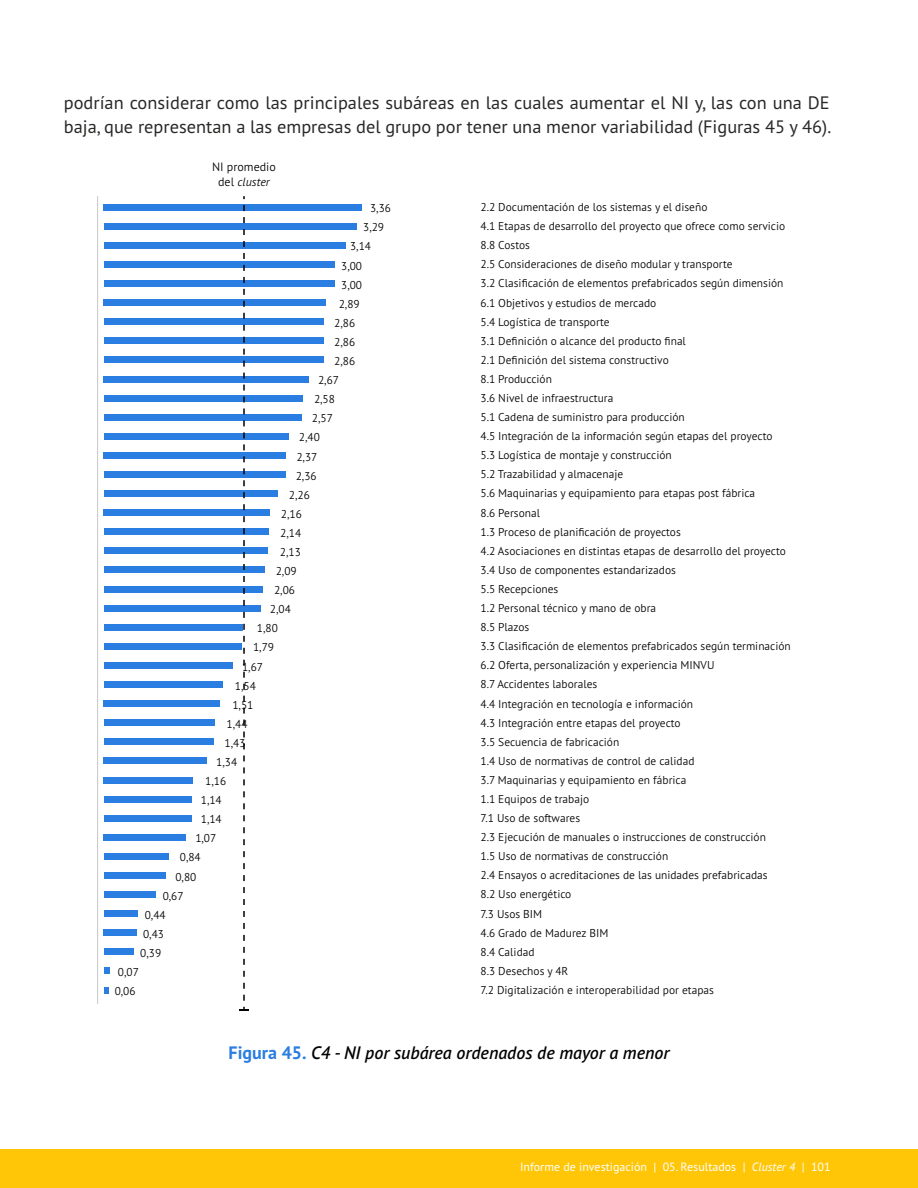
<style>
.page{position:relative;width:918px;height:1188px;background:#fff}
.page>*{position:absolute;margin:0;border:0;box-sizing:border-box;transform-origin:0 0}
.t1{font:18px/24px "PT Sans Pro";color:#282827}
.t2{font:italic 600 18px "PT Sans Pro";color:#000}
.t3{font:12px "PT Sans Pro";color:#fff}
.t4{font:300 12px/15px "PT Sans Pro";color:#000;text-align:center}
.t5{font:300 11.4px/19px "PT Sans Pro";color:#000}
.s1{font-style:italic}
.s2{font-weight:700;font-style:normal;color:#2a7de1}
</style>
<div class="page">
<div style="left:0;top:1149px;width:918px;height:39px;background:#ffc607"></div>
<div style="left:104px;top:204px;width:258px;height:7px;background:#2a7de1"></div>
<div style="left:104px;top:223px;width:253px;height:7px;background:#2a7de1"></div>
<div style="left:104px;top:242px;width:241px;height:7px;background:#2a7de1"></div>
<div style="left:104px;top:261px;width:230px;height:7px;background:#2a7de1"></div>
<div style="left:104px;top:280px;width:230px;height:7px;background:#2a7de1"></div>
<div style="left:104px;top:299px;width:222px;height:7px;background:#2a7de1"></div>
<div style="left:104px;top:318px;width:220px;height:7px;background:#2a7de1"></div>
<div style="left:104px;top:338px;width:220px;height:6px;background:#2a7de1"></div>
<div style="left:104px;top:357px;width:220px;height:6px;background:#2a7de1"></div>
<div style="left:104px;top:376px;width:205px;height:6px;background:#2a7de1"></div>
<div style="left:104px;top:395px;width:198px;height:6px;background:#2a7de1"></div>
<div style="left:104px;top:414px;width:197px;height:7px;background:#2a7de1"></div>
<div style="left:104px;top:433px;width:184px;height:7px;background:#2a7de1"></div>
<div style="left:104px;top:452px;width:182px;height:7px;background:#2a7de1"></div>
<div style="left:104px;top:471px;width:181px;height:7px;background:#2a7de1"></div>
<div style="left:104px;top:490px;width:174px;height:7px;background:#2a7de1"></div>
<div style="left:104px;top:509px;width:166px;height:7px;background:#2a7de1"></div>
<div style="left:104px;top:528px;width:164px;height:7px;background:#2a7de1"></div>
<div style="left:104px;top:548px;width:164px;height:6px;background:#2a7de1"></div>
<div style="left:104px;top:567px;width:161px;height:6px;background:#2a7de1"></div>
<div style="left:104px;top:586px;width:158px;height:6px;background:#2a7de1"></div>
<div style="left:104px;top:605px;width:157px;height:7px;background:#2a7de1"></div>
<div style="left:104px;top:624px;width:138px;height:7px;background:#2a7de1"></div>
<div style="left:104px;top:643px;width:137px;height:7px;background:#2a7de1"></div>
<div style="left:104px;top:662px;width:128px;height:7px;background:#2a7de1"></div>
<div style="left:104px;top:681px;width:118px;height:7px;background:#2a7de1"></div>
<div style="left:104px;top:700px;width:116px;height:7px;background:#2a7de1"></div>
<div style="left:104px;top:719px;width:111px;height:7px;background:#2a7de1"></div>
<div style="left:104px;top:738px;width:110px;height:7px;background:#2a7de1"></div>
<div style="left:104px;top:758px;width:103px;height:6px;background:#2a7de1"></div>
<div style="left:104px;top:777px;width:89px;height:6px;background:#2a7de1"></div>
<div style="left:104px;top:796px;width:87px;height:6px;background:#2a7de1"></div>
<div style="left:104px;top:815px;width:87px;height:7px;background:#2a7de1"></div>
<div style="left:104px;top:834px;width:82px;height:7px;background:#2a7de1"></div>
<div style="left:104px;top:853px;width:64px;height:7px;background:#2a7de1"></div>
<div style="left:104px;top:872px;width:61px;height:7px;background:#2a7de1"></div>
<div style="left:104px;top:891px;width:51px;height:7px;background:#2a7de1"></div>
<div style="left:104px;top:910px;width:34px;height:7px;background:#2a7de1"></div>
<div style="left:104px;top:929px;width:33px;height:7px;background:#2a7de1"></div>
<div style="left:104px;top:949px;width:30px;height:6px;background:#2a7de1"></div>
<svg style="left:104px;top:968px;width:5px;height:6px"></svg>
<svg style="left:104px;top:987px;width:4px;height:6px"></svg>
<hr style="left:97px;top:196px;width:1px;height:808px;background:#c6c6c6">
<svg style="left:239px;top:205px;width:10px;height:806px"></svg>
<h1 class="t1" style="left:64px;top:90px;width:769px">podrían considerar como las principales subáreas en las cuales aumentar el NI y, las con una DE baja, que representan a las empresas del grupo por tener una menor variabilidad (Figuras 45 y 46).</h1>
<p class="t4" style="left:212px;top:159px;width:65px">NI promedio del <span class="s1">cluster</span></p>
<p class="t5" style="left:370px;top:198px;width:22px">3,36</p>
<p class="t5" style="left:481px;top:197px;width:228px">2.2 Documentación de los sistemas y el diseño</p>
<p class="t5" style="left:363px;top:217px;width:22px">3,29</p>
<p class="t5" style="left:350px;top:237px;width:22px">3,14</p>
<p class="t5" style="left:341px;top:256px;width:22px">3,00</p>
<p class="t5" style="left:341px;top:275px;width:22px">3,00</p>
<p class="t5" style="left:339px;top:294px;width:22px">2,89</p>
<p class="t5" style="left:334px;top:313px;width:22px">2,86</p>
<p class="t5" style="left:334px;top:332px;width:22px">2,86</p>
<p class="t5" style="left:334px;top:351px;width:22px">2,86</p>
<p class="t5" style="left:318px;top:370px;width:22px">2,67</p>
<p class="t5" style="left:314px;top:389px;width:22px">2,58</p>
<p class="t5" style="left:312px;top:408px;width:22px">2,57</p>
<p class="t5" style="left:299px;top:428px;width:22px">2,40</p>
<p class="t5" style="left:296px;top:447px;width:22px">2,37</p>
<p class="t5" style="left:296px;top:466px;width:22px">2,36</p>
<p class="t5" style="left:289px;top:485px;width:22px">2,26</p>
<p class="t5" style="left:281px;top:504px;width:22px">2,16</p>
<p class="t5" style="left:280px;top:523px;width:22px">2,14</p>
<p class="t5" style="left:280px;top:542px;width:22px">2,13</p>
<p class="t5" style="left:276px;top:561px;width:22px">2,09</p>
<p class="t5" style="left:274px;top:580px;width:22px">2,06</p>
<p class="t5" style="left:270px;top:599px;width:22px">2,04</p>
<p class="t5" style="left:257px;top:618px;width:22px">1,80</p>
<p class="t5" style="left:253px;top:638px;width:22px">1,79</p>
<p class="t5" style="left:242px;top:657px;width:22px">1,67</p>
<p class="t5" style="left:235px;top:676px;width:22px">1,54</p>
<p class="t5" style="left:232px;top:695px;width:22px">1,51</p>
<p class="t5" style="left:227px;top:714px;width:22px">1,44</p>
<p class="t5" style="left:225px;top:733px;width:22px">1,43</p>
<p class="t5" style="left:216px;top:752px;width:22px">1,34</p>
<p class="t5" style="left:205px;top:771px;width:22px">1,16</p>
<p class="t5" style="left:201px;top:790px;width:22px">1,14</p>
<p class="t5" style="left:201px;top:809px;width:22px">1,14</p>
<p class="t5" style="left:195px;top:829px;width:22px">1,07</p>
<p class="t5" style="left:180px;top:848px;width:22px">0,84</p>
<p class="t5" style="left:175px;top:867px;width:22px">0,80</p>
<p class="t5" style="left:163px;top:886px;width:22px">0,67</p>
<p class="t5" style="left:145px;top:905px;width:22px">0,44</p>
<p class="t5" style="left:143px;top:924px;width:22px">0,43</p>
<p class="t5" style="left:140px;top:943px;width:22px">0,39</p>
<p class="t5" style="left:481px;top:216px;width:306px">4.1 Etapas de desarrollo del proyecto que ofrece como servicio</p>
<p class="t5" style="left:481px;top:235px;width:51px">8.8 Costos</p>
<p class="t5" style="left:481px;top:254px;width:254px">2.5 Consideraciones de diseño modular y transporte</p>
<p class="t5" style="left:481px;top:274px;width:304px">3.2 Clasificación de elementos prefabricados según dimensión</p>
<p class="t5" style="left:481px;top:293px;width:177px">6.1 Objetivos y estudios de mercado</p>
<p class="t5" style="left:481px;top:312px;width:131px">5.4 Logística de transporte</p>
<p class="t5" style="left:481px;top:331px;width:207px">3.1 Definición o alcance del producto final</p>
<p class="t5" style="left:481px;top:350px;width:190px">2.1 Definición del sistema constructivo</p>
<p class="t5" style="left:481px;top:369px;width:73px">8.1 Producción</p>
<p class="t5" style="left:481px;top:388px;width:134px">3.6 Nivel de infraestructura</p>
<p class="t5" style="left:481px;top:407px;width:206px">5.1 Cadena de suministro para producción</p>
<p class="t5" style="left:481px;top:426px;width:293px">4.5 Integración de la información según etapas del proyecto</p>
<p class="t5" style="left:481px;top:445px;width:193px">5.3 Logística de montaje y construcción</p>
<p class="t5" style="left:481px;top:465px;width:144px">5.2 Trazabilidad y almacenaje</p>
<p class="t5" style="left:481px;top:484px;width:276px">5.6 Maquinarias y equipamiento para etapas post fábrica</p>
<p class="t5" style="left:481px;top:503px;width:61px">8.6 Personal</p>
<p class="t5" style="left:481px;top:522px;width:202px">1.3 Proceso de planificación de proyectos</p>
<p class="t5" style="left:481px;top:541px;width:307px">4.2 Asociaciones en distintas etapas de desarrollo del proyecto</p>
<p class="t5" style="left:481px;top:560px;width:197px">3.4 Uso de componentes estandarizados</p>
<p class="t5" style="left:481px;top:579px;width:79px">5.5 Recepciones</p>
<p class="t5" style="left:481px;top:598px;width:177px">1.2 Personal técnico y mano de obra</p>
<p class="t5" style="left:481px;top:617px;width:50px">8.5 Plazos</p>
<p class="t5" style="left:481px;top:636px;width:312px">3.3 Clasificación de elementos prefabricados según terminación</p>
<p class="t5" style="left:481px;top:655px;width:235px">6.2 Oferta, personalización y experiencia MINVU</p>
<p class="t5" style="left:481px;top:675px;width:118px">8.7 Accidentes laborales</p>
<p class="t5" style="left:481px;top:694px;width:214px">4.4 Integración en tecnología e información</p>
<p class="t5" style="left:481px;top:713px;width:202px">4.3 Integración entre etapas del proyecto</p>
<p class="t5" style="left:481px;top:732px;width:140px">3.5 Secuencia de fabricación</p>
<p class="t5" style="left:481px;top:751px;width:216px">1.4 Uso de normativas de control de calidad</p>
<p class="t5" style="left:481px;top:770px;width:207px">3.7 Maquinarias y equipamiento en fábrica</p>
<p class="t5" style="left:481px;top:789px;width:110px">1.1 Equipos de trabajo</p>
<p class="t5" style="left:481px;top:808px;width:101px">7.1 Uso de softwares</p>
<p class="t5" style="left:481px;top:827px;width:287px">2.3 Ejecución de manuales o instrucciones de construcción</p>
<p class="t5" style="left:481px;top:846px;width:189px">1.5 Uso de normativas de construcción</p>
<p class="t5" style="left:481px;top:866px;width:289px">2.4 Ensayos o acreditaciones de las unidades prefabricadas</p>
<p class="t5" style="left:481px;top:885px;width:92px">8.2 Uso energético</p>
<p class="t5" style="left:481px;top:904px;width:63px">7.3 Usos BIM</p>
<p class="t5" style="left:481px;top:923px;width:129px">4.6 Grado de Madurez BIM</p>
<p class="t5" style="left:481px;top:942px;width:56px">8.4 Calidad</p>
<p class="t5" style="left:115px;top:962px;width:26px">0,07<br>0,06</p>
<p class="t5" style="left:481px;top:961px;width:89px">8.3 Desechos y 4R</p>
<p class="t5" style="left:481px;top:980px;width:235px">7.2 Digitalización e interoperabilidad por etapas</p>
<h1 class="t2" style="left:229px;top:1041px;width:442px"><span class="s2">Figura 45.</span> C4 - NI por subárea ordenados de mayor a menor</h1>
<p class="t3" style="left:520px;top:1159px;width:312px">Informe de investigación | 05. Resultados | <span class="s1">Cluster 4</span> | 101</p>
</div>
